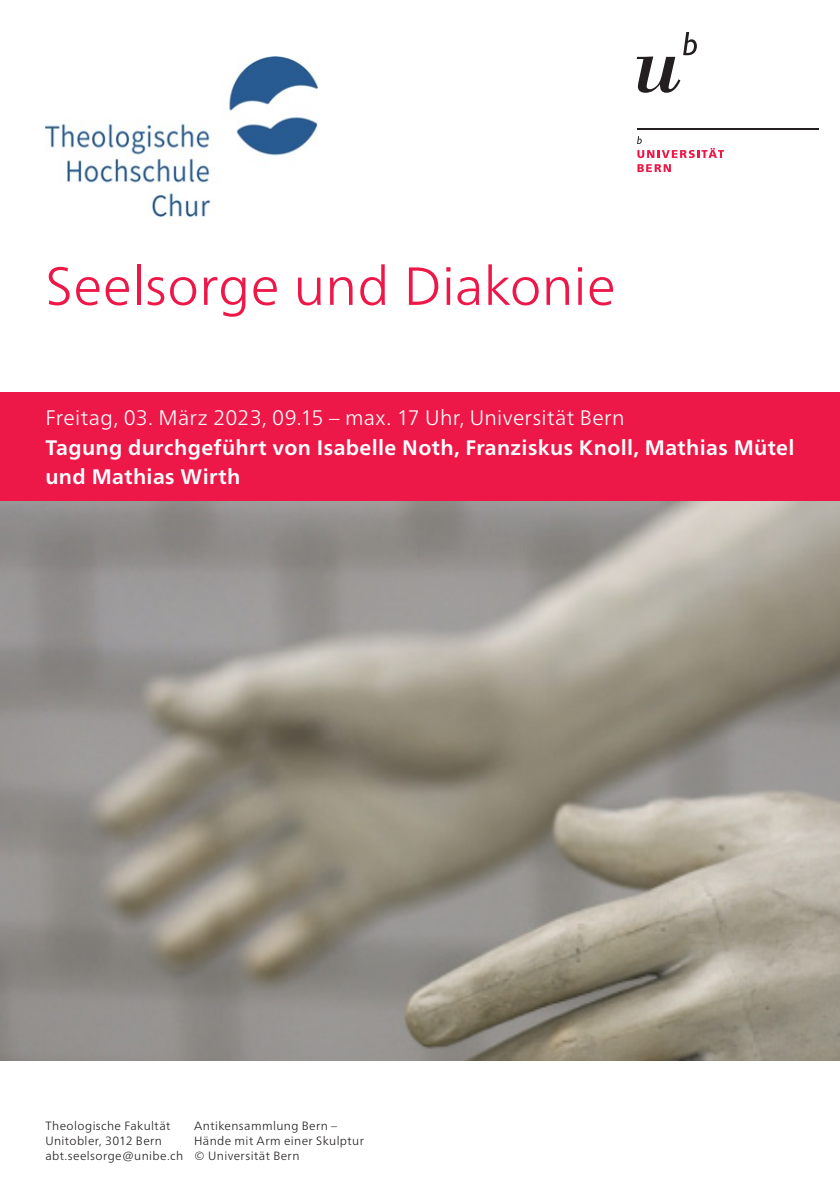
<style>
.page{position:relative;width:840px;height:1191px;background:#fff}
.page>*{position:absolute;margin:0;border:0;box-sizing:border-box;transform-origin:0 0}
.Headline_schwarz{font:300 53.6px "Frutiger Neue LT Pro";letter-spacing:.005em;color:#ed1748}
.Text_in_rotem_Balken{font:700 21px/29.6px "Frutiger Neue LT Pro";letter-spacing:.02em;color:#fff}
.Text_in_rotem_Balken-2{font:300 21px "Frutiger Neue LT Pro";letter-spacing:.015em;color:#fff}
.Absender{font:300 12px "Frutiger Neue LT Pro";letter-spacing:.035em;color:#231f20}
</style>
<div class="page">
<svg style="left:636px;top:32px;width:60px;height:61px"></svg>
<hr style="left:636px;top:128px;width:181px;height:2px;background:#231f20">
<svg style="left:637px;top:136px;width:86px;height:22px"></svg>
<svg style="left:637px;top:164px;width:33px;height:8px"></svg>
<img style="left:0;top:501px;width:839px;height:559px">
<div style="left:0;top:392px;width:839px;height:109px;background:#ed1748"></div>
<img style="left:45px;top:57px;width:272px;height:160px">
<p class="Headline_schwarz" style="left:45px;top:254px;width:571px">Seelsorge und Diakonie</p>
<p class="Text_in_rotem_Balken-2" style="left:45px;top:405px;width:580px">Freitag, 03. März 2023, 09.15 – max. 17 Uhr, Universität Bern</p>
<p class="Text_in_rotem_Balken" style="left:45px;top:432px;width:750px">Tagung durchgeführt von Isabelle Noth, Franziskus Knoll, Mathias Mütel und Mathias Wirth</p>
<p class="Absender" style="left:45px;top:1118px;width:127px">Theologische Fakultät</p>
<p class="Absender" style="left:45px;top:1133px;width:118px">Unitobler, 3012 Bern</p>
<p class="Absender" style="left:45px;top:1148px;width:139px">abt.seelsorge@unibe.ch</p>
<p class="Absender" style="left:194px;top:1118px;width:145px">Antikensammlung Bern –</p>
<p class="Absender" style="left:194px;top:1133px;width:171px">Hände mit Arm einer Skulptur</p>
<p class="Absender" style="left:194px;top:1148px;width:107px">© Universität Bern</p>
</div>
